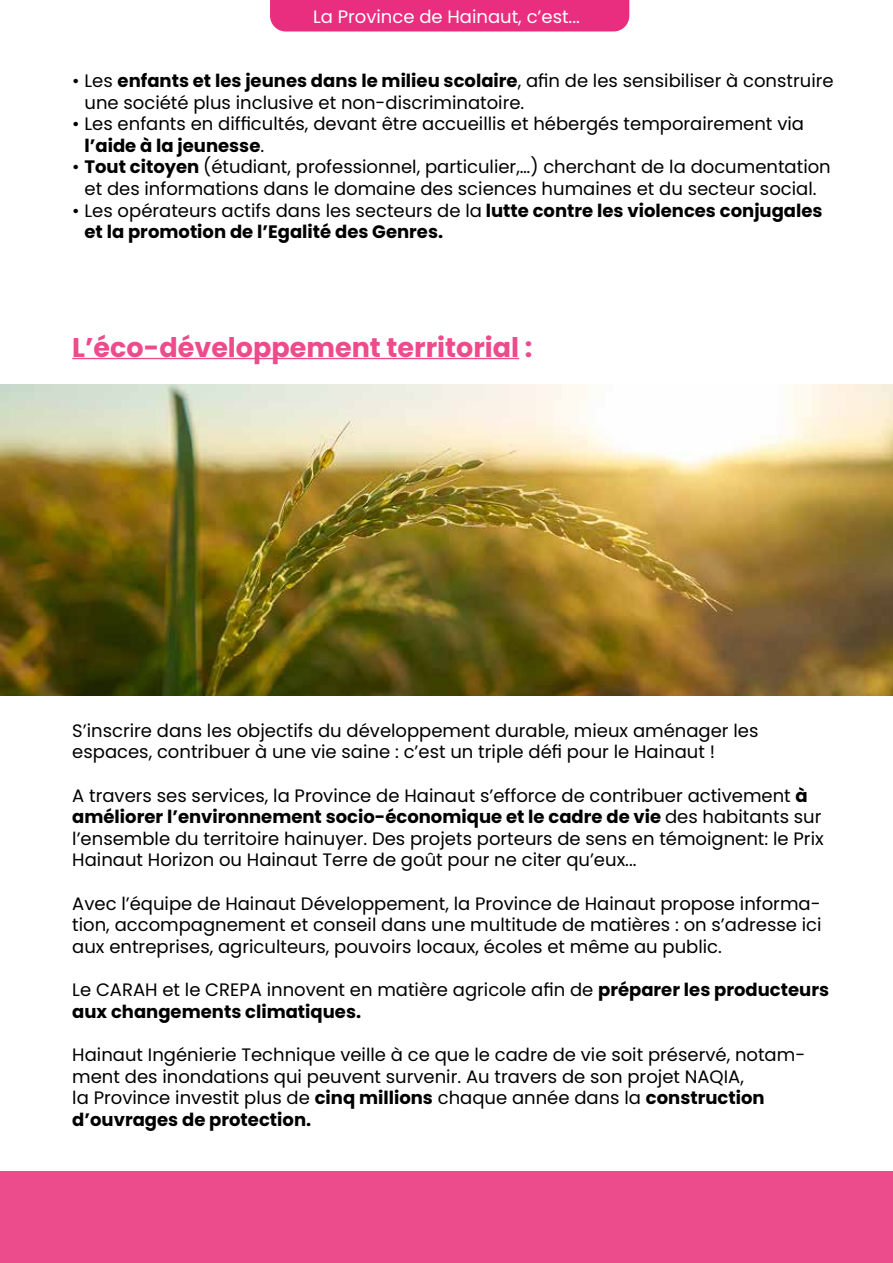
<style>
.page{position:relative;width:893px;height:1263px;background:#fff}
.page>*{position:absolute;margin:0;border:0;box-sizing:border-box;transform-origin:0 0}
.t1{font:700 27px "Poppins";color:#ec4b8c}
.t2{font:18px/21.6px "Poppins";color:#000}
.t3{font:700 18px/21.6px "Poppins";color:#000}
.t4{font:18px "Poppins";color:#fff}
.s1{font-weight:700}
.s2{font-weight:400}
</style>
<div class="page">
<div style="left:270px;top:0;width:359px;height:31px;background:#ea2e7f"></div>
<hr style="left:72px;top:358px;width:447px;height:1px;background:#ec4b8c">
<img style="left:0;top:385px;width:893px;height:310px">
<div style="left:0;top:1171px;width:893px;height:92px;background:#ec4b8c"></div>
<p class="t4" style="left:313px;top:6px;width:268px">La Province de Hainaut, c’est...</p>
<p class="t2" style="left:85px;top:70px;width:751px;text-indent:-12px">• Les <span class="s1">enfants et les jeunes dans le milieu scolaire</span>, afin de les sensibiliser à construire une société plus inclusive et non-discriminatoire.</p>
<p class="t2" style="left:85px;top:113px;width:721px;text-indent:-12px">• Les enfants en difficultés, devant être accueillis et hébergés temporairement via <span class="s1">l’aide à la jeunesse</span>.</p>
<p class="t2" style="left:72px;top:156px;width:760px;text-align:center">• <span class="s1">Tout citoyen</span> (étudiant, professionnel, particulier,…) cherchant de la documentation et des informations dans le domaine des sciences humaines et du secteur social.</p>
<p class="t3" style="left:85px;top:200px;width:740px;text-indent:-12px"><span class="s2">• Les opérateurs actifs dans les secteurs de la</span> lutte contre les violences conjugales et la promotion de l’Egalité des Genres.</p>
<h1 class="t1" style="left:72px;top:331px;width:462px">L’éco-développement territorial :</h1>
<p class="t2" style="left:72px;top:720px;width:688px">S’inscrire dans les objectifs du développement durable, mieux aménager les espaces, contribuer à une vie saine : c’est un triple défi pour le Hainaut !</p>
<p class="t2" style="left:72px;top:785px;width:753px">A travers ses services, la Province de Hainaut s’efforce de contribuer activement <span class="s1">à améliorer l’environnement socio-économique et le cadre de vie</span> des habitants sur l’ensemble du territoire hainuyer. Des projets porteurs de sens en témoignent: le Prix Hainaut Horizon ou Hainaut Terre de goût pour ne citer qu’eux...</p>
<p class="t2" style="left:72px;top:893px;width:751px;text-align:justify">Avec l’équipe de Hainaut Développement, la Province de Hainaut propose informa&shy;tion, accompagnement et conseil dans une multitude de matières : on s’adresse ici aux entreprises, agriculteurs, pouvoirs locaux, écoles et même au public.</p>
<p class="t3" style="left:72px;top:979px;width:758px"><span class="s2">Le CARAH et le CREPA innovent en matière agricole afin de</span> préparer les producteurs aux changements climatiques.</p>
<p class="t2" style="left:72px;top:1044px;width:734px">Hainaut Ingénierie Technique veille à ce que le cadre de vie soit préservé, notam&shy;ment des inondations qui peuvent survenir. Au travers de son projet NAQIA,<br>la Province investit plus de <span class="s1">cinq millions</span> chaque année dans la <span class="s1">construction d’ouvrages de protection.</span></p>
</div>
